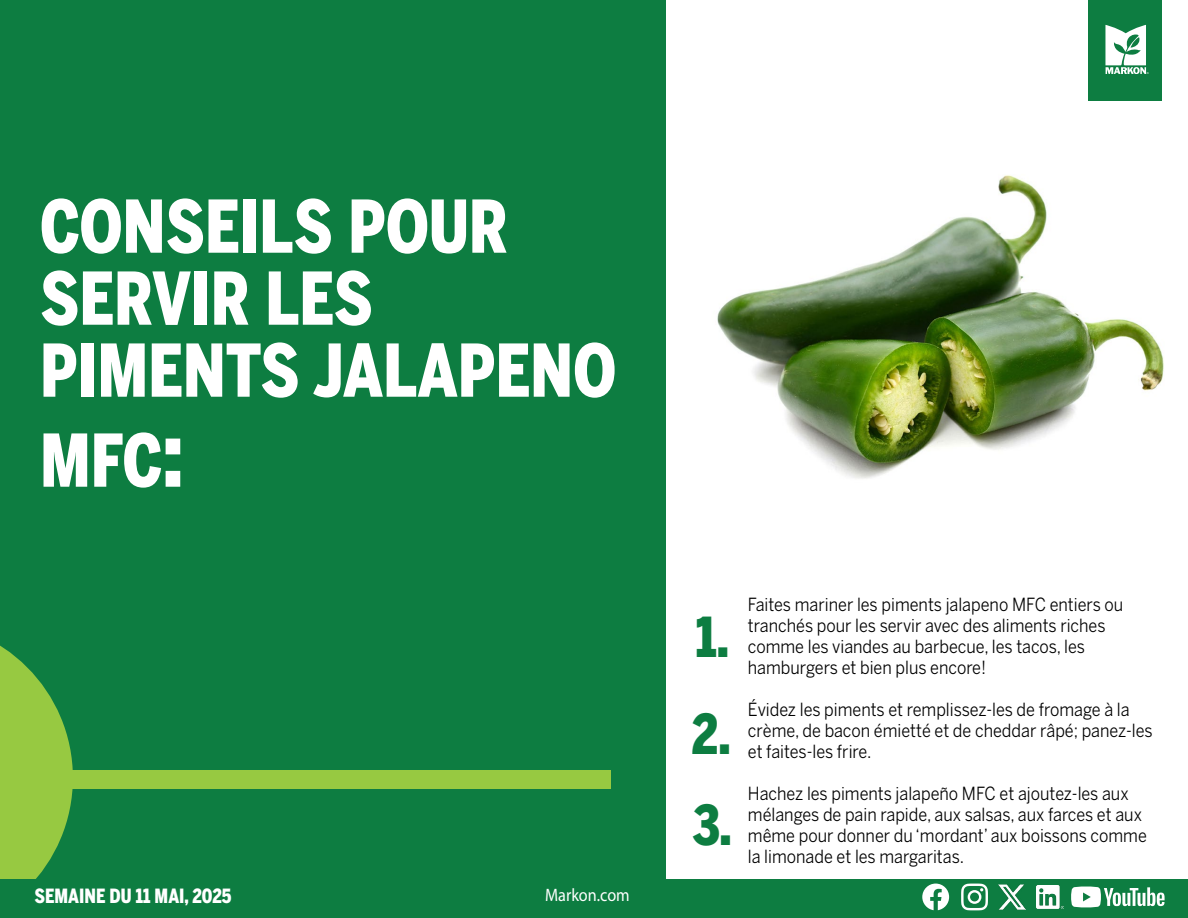
<style>
.page{position:relative;width:1188px;height:918px;background:#fff}
.page>*{position:absolute;margin:0;border:0;box-sizing:border-box;transform-origin:0 0}
.t1{font:900 72px/72px "Benton Sans Cond";color:#fff;scale:.9 1}
.t2{font:900 54.6px/96.6px "Benton Sans Cond";color:#0d7d41;scale:.9 1}
.t3{font:900 19.5px "Benton Sans Cond";color:#fff;scale:.9 1}
.t4{font:18px/21px "Benton Sans";color:#000;scale:.9 1}
.t5{font:18px "Myriad Pro";color:#fff;scale:.9 1}
.s1{font-size:90px}
</style>
<div class="page">
<img style="left:717px;top:175px;width:447px;height:304px">
<div style="left:0;top:0;width:665px;height:918px;background:#0d7d41"></div>
<svg style="left:0;top:645px;width:73px;height:234px"></svg>
<div style="left:0;top:771px;width:610px;height:18px;background:#97c941"></div>
<div style="left:0;top:879px;width:1188px;height:39px;background:#0d7d41"></div>
<svg style="left:922px;top:884px;width:27px;height:26px"></svg>
<svg style="left:961px;top:884px;width:27px;height:26px"></svg>
<img style="left:1036px;top:886px;width:27px;height:22px">
<svg style="left:1071px;top:887px;width:94px;height:20px"></svg>
<div style="left:1089px;top:0;width:73px;height:100px;background:#0d7d41"></div>
<svg style="left:1105px;top:25px;width:44px;height:48px"></svg>
<img style="left:999px;top:884px;width:27px;height:26px">
<h1 class="t1" style="left:40px;top:190px;width:642px">CONSEILS POUR<br>SERVIR LES<br>PIMENTS JALAPENO</h1>
<h1 class="t1" style="left:40px;top:424px;width:161px">MFC<span class="s1">:</span></h1>
<p class="t3" style="left:34px;top:884px;width:220px">SEMAINE DU 11 MAI, 2025</p>
<p class="t5" style="left:545px;top:883px;width:96px">Markon.com</p>
<h2 class="t2" style="left:692px;top:589px;width:45px">1.<br>2.</h2>
<h2 class="t2" style="left:693px;top:776px;width:44px">3.</h2>
<p class="t4" style="left:748px;top:594px;width:419px">Faites mariner les piments jalapeno MFC entiers ou tranchés pour les servir avec des aliments riches comme les viandes au barbecue, les tacos, les hamburgers et bien plus encore!</p>
<p class="t4" style="left:748px;top:699px;width:451px">Évidez les piments et remplissez-les de fromage à la crème, de bacon émietté et de cheddar râpé; panez-les et faites-les frire.</p>
<p class="t4" style="left:748px;top:783px;width:445px">Hachez les piments jalapeño MFC et ajoutez-les aux mélanges de pain rapide, aux salsas, aux farces et aux même pour donner du ‘mordant’ aux boissons comme la limonade et les margaritas.</p>
</div>
